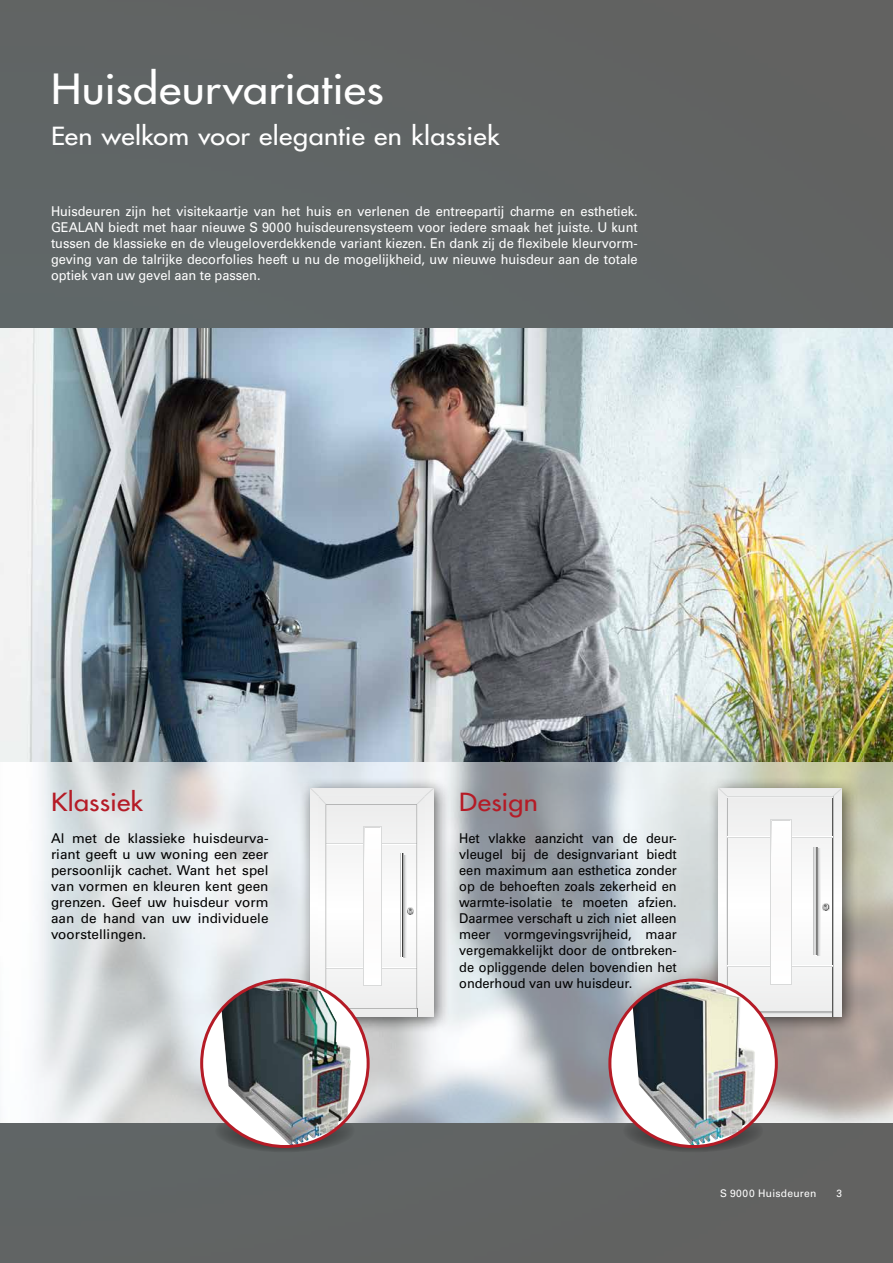
<style>
.page{position:relative;width:893px;height:1263px;background:#616464}
.page>*{position:absolute;margin:0;border:0;box-sizing:border-box;transform-origin:0 0}
.t1{font:40.5px "Futura LT";letter-spacing:.005em;color:#fff;scale:1.11 1}
.t2{font:24.3px "Futura LT";letter-spacing:.01em;color:#fff;scale:1.11 1}
.t3{font:24.3px "Futura LT";letter-spacing:.01em;color:#b51b26;scale:1.11 1}
.t4{font:13.5px/16px "Univers LT";letter-spacing:-.005em;color:#fff;text-align:justify;scale:.95 1}
.t5{font:13.5px/16px "Univers LT";letter-spacing:-.005em;color:#000;text-align:justify;scale:.95 1}
.t6{font:13.5px/16px "Univers LT";letter-spacing:-.005em;color:#000;text-align:justify}
.t7{font:10.5px "Univers LT";letter-spacing:.025em;color:#fff}
.t8{font:10.5px "Univers LT";letter-spacing:.025em;color:#fff;scale:.95 1}
</style>
<div class="page">
<img style="left:0;top:329px;width:893px;height:433px">
<svg style="left:0;top:762px;width:893px;height:361px;background:#cbced0"></svg>
<svg style="left:623px;top:1123px;width:140px;height:29px"></svg>
<svg style="left:215px;top:1123px;width:140px;height:29px"></svg>
<div style="left:299px;top:777px;width:152px;height:257px;background:#000;opacity:.6"></div>
<svg style="left:310px;top:788px;width:124px;height:228px"></svg>
<div style="left:202px;top:980px;width:166px;height:166px;background:#fff;border-radius:50%"></div>
<img style="left:219px;top:980px;width:132px;height:166px">
<div style="left:707px;top:777px;width:152px;height:257px;background:#000;opacity:.6"></div>
<div style="left:719px;top:788px;width:123px;height:228px;background:#f5f5f5"></div>
<svg style="left:719px;top:788px;width:8px;height:8px"></svg>
<svg style="left:832px;top:788px;width:10px;height:8px"></svg>
<svg style="left:816px;top:849px;width:4px;height:106px"></svg>
<svg style="left:814px;top:847px;width:3px;height:107px"></svg>
<svg style="left:759px;top:1012px;width:74px;height:4px"></svg>
<hr style="left:726px;top:796px;width:1px;height:220px;background:#ececed">
<hr style="left:833px;top:796px;width:1px;height:220px;background:#bdbebe">
<hr style="left:727px;top:796px;width:106px;height:1px;background:#d9dada">
<hr style="left:727px;top:837px;width:106px;height:1px;background:#d9dada">
<hr style="left:727px;top:966px;width:106px;height:1px;background:#d9dada">
<svg style="left:770px;top:819px;width:21px;height:165px"></svg>
<div style="left:772px;top:820px;width:18px;height:163px;background:#fdfcfc"></div>
<svg style="left:772px;top:820px;width:18px;height:1px"></svg>
<svg style="left:822px;top:903px;width:7px;height:8px"></svg>
<div style="left:610px;top:980px;width:166px;height:166px;background:#fff;border-radius:50%"></div>
<img style="left:633px;top:981px;width:122px;height:165px">
<h1 class="t1" style="left:51px;top:62px;width:301px">Huisdeurvariaties</h1>
<h2 class="t2" style="left:51px;top:120px;width:406px">Een welkom voor elegantie en klassiek</h2>
<p class="t4" style="left:51px;top:203px;width:619px">Huisdeuren zijn het visitekaartje van het huis en verlenen de entreepartij charme en esthetiek.<br>GEALAN biedt met haar nieuwe S 9000 huisdeurensysteem voor iedere smaak het juiste. U kunt tussen de klassieke en de vleugeloverdekkende variant kiezen. En dank zij de flexibele kleurvorm&shy;geving van de talrijke decorfolies heeft u nu de mogelijkheid, uw nieuwe huisdeur aan de totale optiek van uw gevel aan te passen.</p>
<h2 class="t3" style="left:51px;top:786px;width:84px">Klassiek</h2>
<p class="t6" style="left:51px;top:830px;width:219px">Al met de klassieke huisdeurva&shy;riant geeft u uw woning een zeer persoonlijk cachet. Want het spel van vormen en kleuren kent geen grenzen. Geef uw huisdeur vorm aan de hand van uw individuele voorstellingen.</p>
<h2 class="t3" style="left:459px;top:786px;width:72px">Design</h2>
<p class="t5" style="left:459px;top:830px;width:230px">Het vlakke aanzicht van de deur&shy;vleugel bij de designvariant biedt een maximum aan esthetica zonder op de behoeften zoals zekerheid en warmte-isolatie te moeten afzien.<br>Daarmee verschaft u zich niet alleen meer vormgevingsvrijheid, maar vergemakkelijkt door de ontbreken&shy;de opliggende delen bovendien het onderhoud van uw huisdeur.</p>
<p class="t7" style="left:720px;top:1187px;width:98px">S 9000 Huisdeuren</p>
<p class="t8" style="left:836px;top:1187px;width:7px">3</p>
</div>
